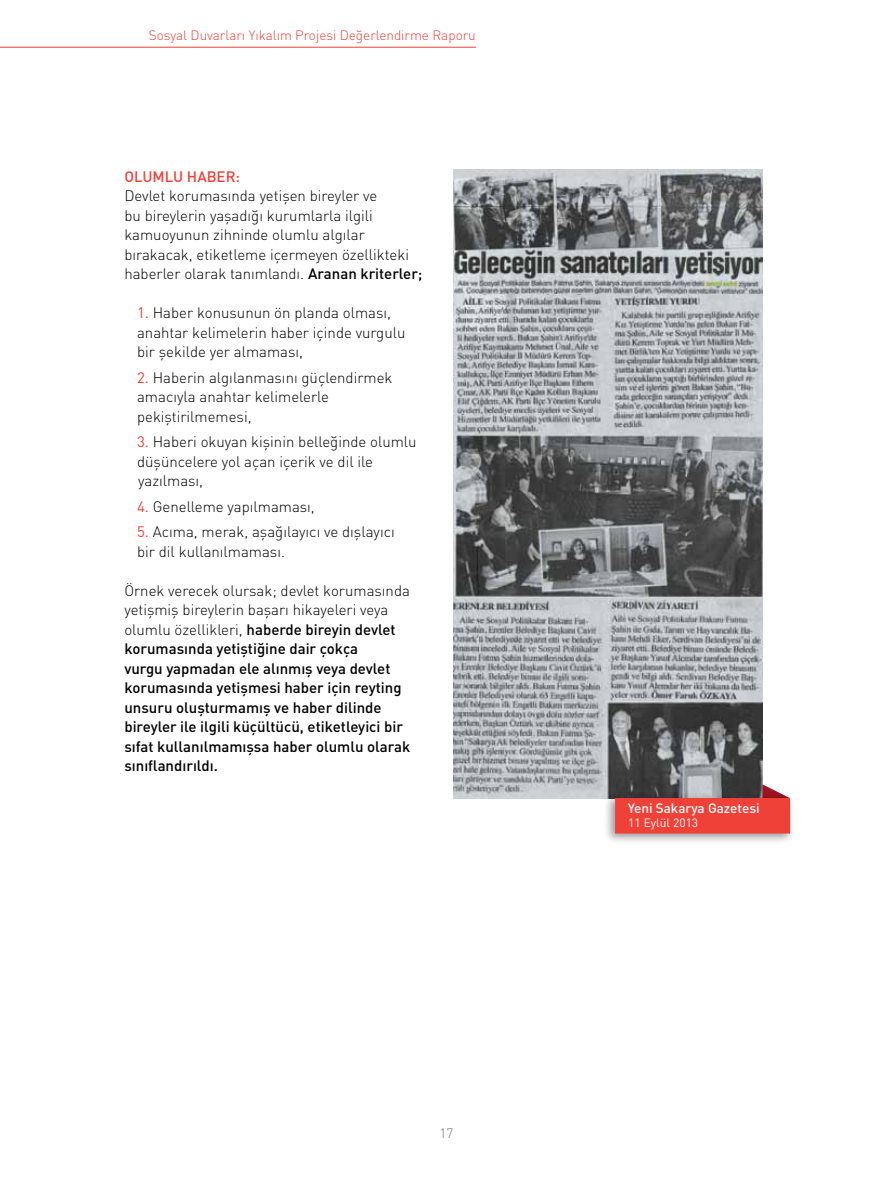
<style>
.page{position:relative;width:893px;height:1191px;background:#fff}
.page>*{position:absolute;margin:0;border:0;box-sizing:border-box;transform-origin:0 0}
.t1{font:300 15px/19.5px "DIN Pro";color:#000}
.t2{font:500 15px/19.5px "DIN Pro";color:#000}
.t3{font:500 15px "DIN Pro";color:#ef4138}
.t4{font:300 13.5px "DIN Pro";color:#ef4138}
.t5{font:500 13.5px "DIN Pro";color:#fff}
.t6{font:300 13.5px "DIN Pro";color:#77787b}
.t7{font:12px "DIN Pro";color:#fff}
.s1{font-weight:500}
.s2{font-weight:400;color:#ef4138}
.s3{font-weight:300}
</style>
<div class="page">
<hr style="left:0;top:47px;width:476px;height:1px;background:#ef4138">
<img style="left:454px;top:169px;width:308px;height:630px">
<div style="left:604px;top:792px;width:191px;height:52px;background:#000;opacity:.4"></div>
<svg style="left:615px;top:784px;width:175px;height:49px;background:#ca4b45"></svg>
<p class="t4" style="left:149px;top:26px;width:328px">Sosyal Duvarları Yıkalım Projesi Değerlendirme Raporu</p>
<p class="t3" style="left:124px;top:166px;width:117px">OLUMLU HABER:</p>
<p class="t1" style="left:124px;top:185px;width:300px">Devlet korumasında yetişen bireyler ve<br>bu bireylerin yaşadığı kurumlarla ilgili kamuoyunun zihninde olumlu algılar bırakacak, etiketleme içermeyen özellikteki haberler olarak tanımlandı. <span class="s1">Aranan kriterler;</span></p>
<p class="t1" style="left:137px;top:302px;width:270px"><span class="s2">1.</span> Haber konusunun ön planda olması, anahtar kelimelerin haber içinde vurgulu bir şekilde yer almaması,</p>
<p class="t1" style="left:137px;top:367px;width:257px"><span class="s2">2.</span> Haberin algılanmasını güçlendirmek amacıyla anahtar kelimelerle pekiştirilmemesi,</p>
<p class="t1" style="left:137px;top:431px;width:281px"><span class="s2">3.</span> Haberi okuyan kişinin belleğinde olumlu düşüncelere yol açan içerik ve dil ile yazılması,</p>
<p class="t1" style="left:137px;top:496px;width:179px"><span class="s2">4.</span> Genelleme yapılmaması,</p>
<p class="t1" style="left:137px;top:521px;width:259px"><span class="s2">5.</span> Acıma, merak, aşağılayıcı ve dışlayıcı bir dil kullanılmaması.</p>
<p class="t2" style="left:124px;top:580px;width:288px"><span class="s3">Örnek verecek olursak; devlet korumasında yetişmiş bireylerin başarı hikayeleri veya olumlu özellikleri,</span> haberde bireyin devlet korumasında yetiştiğine dair çokça<br>vurgu yapmadan ele alınmış veya devlet korumasında yetişmesi haber için reyting unsuru oluşturmamış ve haber dilinde bireyler ile ilgili küçültücü, etiketleyici bir sıfat kullanılmamışsa haber olumlu olarak sınıflandırıldı.</p>
<p class="t6" style="left:440px;top:1124px;width:15px">17</p>
<p class="t5" style="left:628px;top:799px;width:133px">Yeni Sakarya Gazetesi</p>
<p class="t7" style="left:628px;top:814px;width:71px">11 Eylül 2013</p>
</div>
